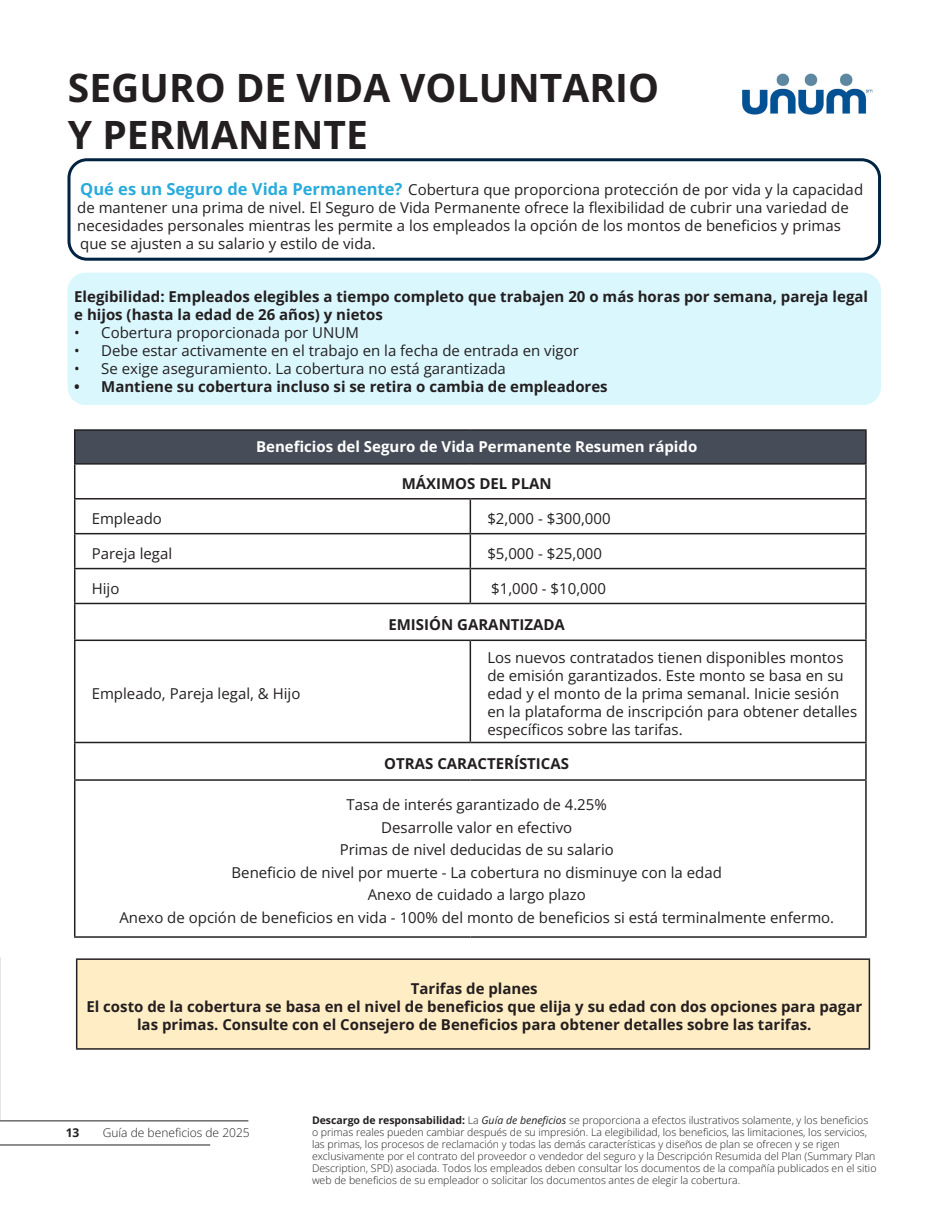
<style>
.page{position:relative;width:945px;height:1215px;background:#fff}
.page>*{position:absolute;margin:0;border:0;box-sizing:border-box;transform-origin:0 0}
.t1{font:700 39px/46.8px "Open Sans";color:#231f20}
.Table_body_text{font:15px/18px "Open Sans";color:#231f20}
.Table_body_text-2{font:700 15px/18px "Open Sans";color:#231f20}
.Table_body_text-3{font:700 15px "Open Sans";color:#fff}
.t2{font:300 12px "Open Sans";color:#231f20}
.t3{font:700 12px "Open Sans";color:#231f20}
.t4{font:300 10.5px/12px "Open Sans";color:#231f20}
.s1{font-weight:700;font-size:16.5px;color:#29abdb}
.s2{font-weight:700}
.s3{font-weight:400;font-style:italic}
</style>
<div class="page">
<hr style="left:0;top:1120px;width:248px;height:1px;background:#231f20">
<hr style="left:0;top:1145px;width:210px;height:1px;background:#231f20">
<svg style="left:0;top:957px;width:1px;height:164px"></svg>
<div style="left:68px;top:273px;width:813px;height:132px;background:#daf7fd;border-radius:18px"></div>
<div style="left:68px;top:158px;width:813px;height:103px;border:3px solid #002341;border-radius:18px"></div>
<img style="left:742px;top:73px;width:131px;height:42px">
<div style="left:75px;top:430px;width:791px;height:34px;background:#474d58"></div>
<svg style="left:75px;top:465px;width:790px;height:471px"></svg>
<hr style="left:865px;top:431px;width:2px;height:32px;background:#231f20">
<hr style="left:865px;top:465px;width:2px;height:33px;background:#231f20">
<hr style="left:865px;top:604px;width:2px;height:36px;background:#231f20">
<hr style="left:865px;top:743px;width:2px;height:36px;background:#231f20">
<hr style="left:865px;top:781px;width:2px;height:155px;background:#231f20">
<hr style="left:74px;top:465px;width:1px;height:33px;background:#231f20">
<hr style="left:74px;top:500px;width:1px;height:33px;background:#231f20">
<hr style="left:74px;top:534px;width:1px;height:34px;background:#231f20">
<hr style="left:74px;top:569px;width:1px;height:34px;background:#231f20">
<hr style="left:74px;top:604px;width:1px;height:36px;background:#231f20">
<hr style="left:74px;top:641px;width:1px;height:101px;background:#231f20">
<hr style="left:74px;top:743px;width:1px;height:36px;background:#231f20">
<hr style="left:74px;top:781px;width:1px;height:155px;background:#231f20">
<hr style="left:470px;top:500px;width:1px;height:33px;background:#231f20">
<hr style="left:865px;top:500px;width:2px;height:33px;background:#231f20">
<hr style="left:470px;top:534px;width:1px;height:34px;background:#231f20">
<hr style="left:865px;top:534px;width:2px;height:34px;background:#231f20">
<hr style="left:470px;top:569px;width:1px;height:34px;background:#231f20">
<hr style="left:865px;top:569px;width:2px;height:34px;background:#231f20">
<hr style="left:470px;top:641px;width:1px;height:101px;background:#231f20">
<hr style="left:865px;top:641px;width:2px;height:101px;background:#231f20">
<hr style="left:74px;top:463px;width:396px;height:2px;background:#231f20">
<hr style="left:470px;top:463px;width:397px;height:2px;background:#231f20">
<hr style="left:74px;top:498px;width:396px;height:2px;background:#231f20">
<hr style="left:470px;top:498px;width:397px;height:2px;background:#231f20">
<hr style="left:74px;top:533px;width:396px;height:1px;background:#231f20">
<hr style="left:470px;top:533px;width:397px;height:1px;background:#231f20">
<hr style="left:74px;top:568px;width:396px;height:1px;background:#231f20">
<hr style="left:470px;top:568px;width:397px;height:1px;background:#231f20">
<hr style="left:74px;top:603px;width:396px;height:1px;background:#231f20">
<hr style="left:470px;top:603px;width:397px;height:1px;background:#231f20">
<hr style="left:74px;top:640px;width:396px;height:1px;background:#231f20">
<hr style="left:470px;top:640px;width:397px;height:1px;background:#231f20">
<hr style="left:74px;top:742px;width:396px;height:1px;background:#231f20">
<hr style="left:470px;top:742px;width:397px;height:1px;background:#231f20">
<hr style="left:74px;top:779px;width:396px;height:2px;background:#231f20">
<hr style="left:470px;top:779px;width:397px;height:2px;background:#231f20">
<hr style="left:74px;top:936px;width:396px;height:2px;background:#231f20">
<hr style="left:470px;top:936px;width:397px;height:2px;background:#231f20">
<hr style="left:74px;top:429px;width:396px;height:2px;background:#231f20">
<hr style="left:74px;top:431px;width:1px;height:32px;background:#231f20">
<hr style="left:470px;top:429px;width:397px;height:2px;background:#231f20">
<div style="left:77px;top:959px;width:792px;height:90px;background:#ffedc5"></div>
<hr style="left:76px;top:1048px;width:794px;height:2px;background:#231f20">
<hr style="left:76px;top:958px;width:794px;height:2px;background:#231f20">
<hr style="left:76px;top:960px;width:1px;height:88px;background:#231f20">
<hr style="left:869px;top:960px;width:1px;height:88px;background:#231f20">
<p class="t1" style="left:68px;top:63px;width:593px">SEGURO DE VIDA VOLUNTARIO<br>Y PERMANENTE</p>
<p class="Table_body_text" style="left:77px;top:180px;width:787px"><span class="s1">Qué es un Seguro de Vida Permanente?</span> Cobertura que proporciona protección de por vida y la capacidad de mantener una prima de nivel. El Seguro de Vida Permanente ofrece la flexibilidad de cubrir una variedad de necesidades personales mientras les permite a los empleados la opción de los montos de beneficios y primas que se ajusten a su salario y estilo de vida.</p>
<p class="Table_body_text-2" style="left:74px;top:287px;width:795px">Elegibilidad: Empleados elegibles a tiempo completo que trabajen 20 o más horas por semana, pareja legal e hijos (hasta la edad de 26 años) y nietos</p>
<p class="Table_body_text" style="left:74px;top:323px;width:286px">• Cobertura proporcionada por UNUM</p>
<p class="Table_body_text" style="left:74px;top:341px;width:506px">• Debe estar activamente en el trabajo en la fecha de entrada en vigor</p>
<p class="Table_body_text" style="left:74px;top:359px;width:433px">• Se exige aseguramiento. La cobertura no está garantizada</p>
<p class="Table_body_text-2" style="left:74px;top:377px;width:535px">• Mantiene su cobertura incluso si se retira o cambia de empleadores</p>
<p class="Table_body_text-3" style="left:256px;top:436px;width:443px">Beneficios del Seguro de Vida Permanente Resumen rápido</p>
<p class="Table_body_text-2" style="left:402px;top:475px;width:152px">MÁXIMOS DEL PLAN</p>
<p class="Table_body_text" style="left:92px;top:509px;width:72px">Empleado</p>
<p class="Table_body_text" style="left:487px;top:509px;width:125px">$2,000 - $300,000</p>
<p class="Table_body_text" style="left:92px;top:544px;width:82px">Pareja legal</p>
<p class="Table_body_text" style="left:487px;top:544px;width:116px">$5,000 - $25,000</p>
<p class="Table_body_text" style="left:92px;top:579px;width:29px">Hijo</p>
<p class="Table_body_text" style="left:491px;top:579px;width:116px">$1,000 - $10,000</p>
<p class="Table_body_text-2" style="left:388px;top:615px;width:178px">EMISIÓN GARANTIZADA</p>
<p class="Table_body_text" style="left:487px;top:649px;width:371px">Los nuevos contratados tienen disponibles montos de emisión garantizados. Este monto se basa en su edad y el monto de la prima semanal. Inicie sesión en la plataforma de inscripción para obtener detalles específicos sobre las tarifas.</p>
<p class="Table_body_text-2" style="left:384px;top:754px;width:186px">OTRAS CARACTERÍSTICAS</p>
<p class="Table_body_text" style="left:347px;top:795px;width:262px">Tasa de interés garantizado de 4.25%</p>
<p class="Table_body_text" style="left:381px;top:818px;width:192px">Desarrolle valor en efectivo</p>
<p class="Table_body_text" style="left:340px;top:840px;width:276px">Primas de nivel deducidas de su salario</p>
<p class="Table_body_text" style="left:232px;top:863px;width:492px">Beneficio de nivel por muerte - La cobertura no disminuye con la edad</p>
<p class="Table_body_text" style="left:368px;top:885px;width:220px">Anexo de cuidado a largo plazo</p>
<p class="Table_body_text" style="left:119px;top:908px;width:716px">Anexo de opción de beneficios en vida - 100% del monto de beneficios si está terminalmente enfermo.</p>
<p class="Table_body_text" style="left:92px;top:685px;width:210px">Empleado, Pareja legal, &amp; Hijo</p>
<p class="Table_body_text-2" style="left:411px;top:979px;width:128px">Tarifas de planes</p>
<p class="Table_body_text-2" style="left:86px;top:997px;width:777px;text-align:center">El costo de la cobertura se basa en el nivel de beneficios que elija y su edad con dos opciones para pagar las primas. Consulte con el Consejero de Beneficios para obtener detalles sobre las tarifas.</p>
<p class="t3" style="left:66px;top:1124px;width:15px">13</p>
<p class="t2" style="left:103px;top:1125px;width:148px">Guía de beneficios de 2025</p>
<p class="t4" style="left:312px;top:1114px;width:566px"><span class="s2">Descargo de responsabilidad:</span> La <span class="s3">Guía de beneficios</span> se proporciona a efectos ilustrativos solamente, y los beneficios o primas reales pueden cambiar después de su impresión. La elegibilidad, los beneficios, las limitaciones, los servicios, las primas, los procesos de reclamación y todas las demás características y diseños de plan se ofrecen y se rigen exclusivamente por el contrato del proveedor o vendedor del seguro y la Descripción Resumida del Plan (Summary Plan Description, SPD) asociada. Todos los empleados deben consultar los documentos de la compañía publicados en el sitio web de beneficios de su empleador o solicitar los documentos antes de elegir la cobertura.</p>
</div>
